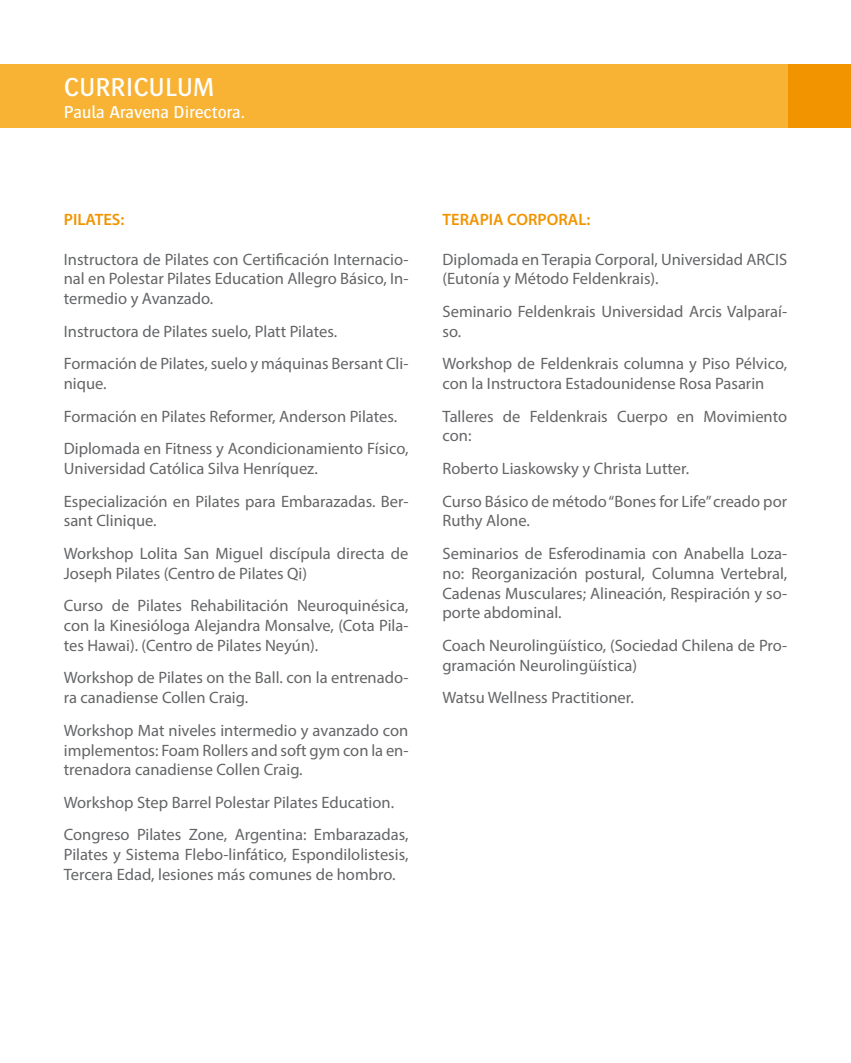
<style>
.page{position:relative;width:851px;height:1063px;background:#fff}
.page>*{position:absolute;margin:0;border:0;box-sizing:border-box;transform-origin:0 0}
.t1{font:500 27px "Bosis";color:#fff}
.t2{font:500 18px "Bosis";color:#fff}
.t3{font:16.5px/19.8px "Myriad Pro";color:#646567}
.t4{font:600 16.5px "Myriad Pro";color:#f29400}
</style>
<div class="page">
<div style="left:0;top:64px;width:850px;height:64px;background:#f8b334"></div>
<div style="left:788px;top:64px;width:62px;height:64px;background:#f29400"></div>
<h1 class="t1" style="left:64px;top:73px;width:30px">Curriculu</h1>
<h1 class="t1" style="left:193px;top:73px;width:23px">m</h1>
<p class="t2" style="left:64px;top:102px;width:182px">Paula Aravena Directora.</p>
<p class="t4" style="left:64px;top:209px;width:62px">PILATES:</p>
<p class="t3" style="left:64px;top:249px;width:346px;text-align:justify">Instructora de Pilates con Certificación Internacio&shy;nal en Polestar Pilates Education Allegro Básico, In&shy;termedio y Avanzado.</p>
<p class="t3" style="left:64px;top:315px;width:346px;line-height:32.5px">Instructora de Pilates suelo, Platt Pilates.<br>Formación de Pilates, suelo y máquinas Bersant Cli-</p>
<p class="t3" style="left:64px;top:367px;width:346px;line-height:32.5px">nique.<br>Formación en Pilates Reformer, Anderson Pilates.<br>Diplomada en Fitness y Acondicionamiento Físico,</p>
<p class="t3" style="left:64px;top:452px;width:346px;line-height:32.5px">Universidad Católica Silva Henríquez.<br>Especialización en Pilates para Embarazadas. Ber-</p>
<p class="t3" style="left:64px;top:504px;width:346px;line-height:32.5px">sant Clinique.<br>Workshop Lolita San Miguel discípula directa de</p>
<p class="t3" style="left:64px;top:557px;width:346px;line-height:32.5px">Joseph Pilates (Centro de Pilates Qi)<br>Curso de Pilates Rehabilitación Neuroquinésica,</p>
<p class="t3" style="left:64px;top:615px;width:346px">con la Kinesióloga Alejandra Monsalve, (Cota Pila&shy;tes Hawai). (Centro de Pilates Neyún).</p>
<p class="t3" style="left:64px;top:668px;width:346px">Workshop de Pilates on the Ball. con la entrenado&shy;ra canadiense Collen Craig.</p>
<p class="t3" style="left:64px;top:720px;width:346px;text-align:justify">Workshop Mat niveles intermedio y avanzado con implementos: Foam Rollers and soft gym con la en&shy;trenadora canadiense Collen Craig.</p>
<p class="t3" style="left:64px;top:786px;width:346px;line-height:32.5px">Workshop Step Barrel Polestar Pilates Education.<br>Congreso Pilates Zone, Argentina: Embarazadas,</p>
<p class="t3" style="left:64px;top:845px;width:346px">Pilates y Sistema Flebo-linfático, Espondilolistesis,<br>Tercera Edad, lesiones más comunes de hombro.</p>
<p class="t4" style="left:442px;top:209px;width:149px">TERAPIA CORPORAL:</p>
<p class="t3" style="left:442px;top:249px;width:346px">Diplomada en Terapia Corporal, Universidad ARCIS (Eutonía y Método Feldenkrais).</p>
<p class="t3" style="left:442px;top:301px;width:346px">Seminario Feldenkrais Universidad Arcis Valparaí&shy;so.</p>
<p class="t3" style="left:442px;top:354px;width:346px">Workshop de Feldenkrais columna y Piso Pélvico, con la Instructora Estadounidense Rosa Pasarin</p>
<p class="t3" style="left:442px;top:406px;width:346px">Talleres de Feldenkrais Cuerpo en Movimiento con:</p>
<p class="t3" style="left:442px;top:452px;width:346px;line-height:32.5px">Roberto Liaskowsky y Christa Lutter.<br>Curso Básico de método “Bones for Life” creado por</p>
<p class="t3" style="left:442px;top:504px;width:346px;line-height:32.5px">Ruthy Alone.<br>Seminarios de Esferodinamia con Anabella Loza-</p>
<p class="t3" style="left:442px;top:563px;width:346px;text-align:justify">no: Reorganización postural, Columna Vertebral, Cadenas Musculares; Alineación, Respiración y so&shy;porte abdominal.</p>
<p class="t3" style="left:442px;top:635px;width:346px">Coach Neurolingüístico, (Sociedad Chilena de Pro&shy;gramación Neurolingüística)</p>
<p class="t3" style="left:442px;top:688px;width:193px">Watsu Wellness Practitioner.</p>
</div>
